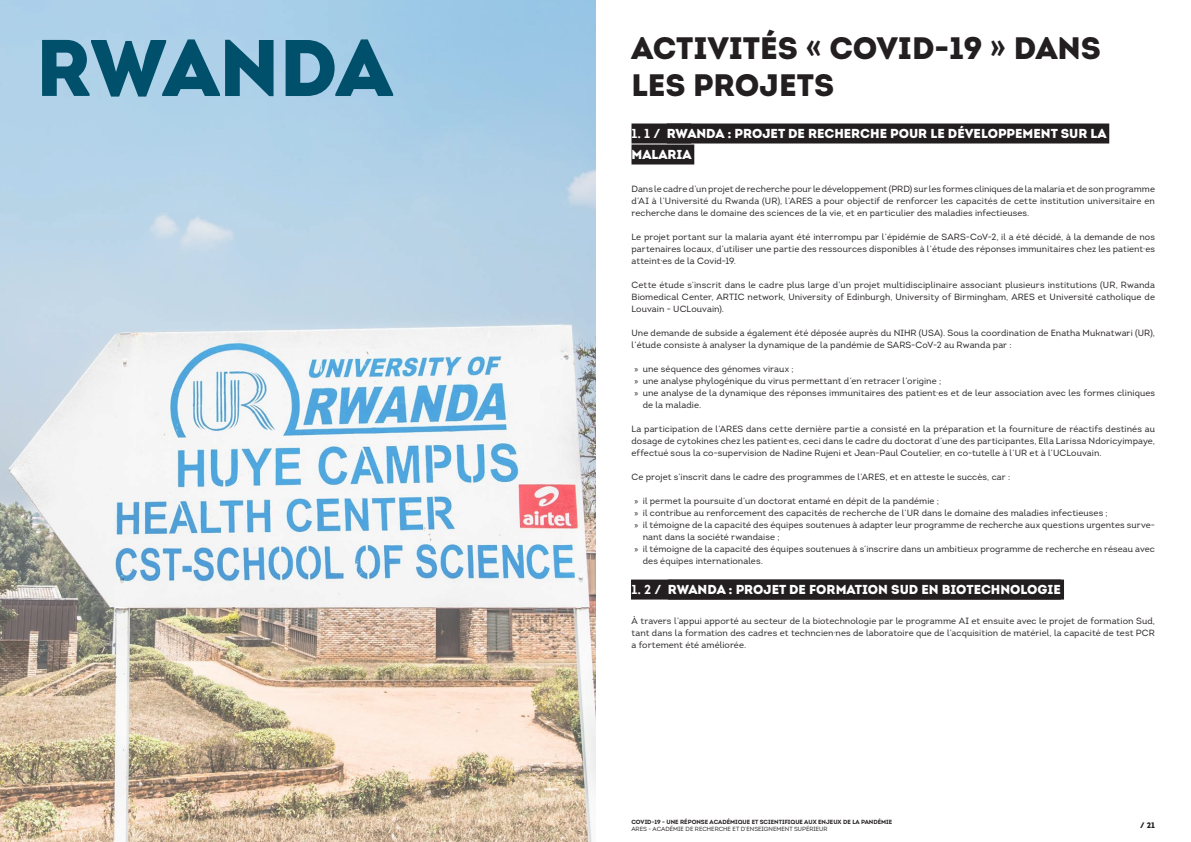
<style>
.page{position:relative;width:1191px;height:842px;background:#fff}
.page>*{position:absolute;margin:0;border:0;box-sizing:border-box;transform-origin:0 0}
.Titre_du_document{font:80px "Intro Black Caps";letter-spacing:-.015em;color:#004f6b}
.Titre_du_document-2{font:31px/37.2px "Intro Black Caps";color:#231f20}
.t1{font:900 13px/21px "Intro";color:#fff}
.t2{font:9px/12px "Intro";letter-spacing:.01em;color:#231f20;text-align:justify}
.t3{font:900 8px "Intro";color:#231f20}
.t4{font:6px "Intro Bold Caps";color:#231f20}
.t5{font:6px "Intro";color:#231f20}
.s1{font-weight:700}
.s2{font-family:"Myriad Pro"}
</style>
<div class="page">
<img style="left:0;top:0;width:595px;height:842px">
<div style="left:667px;top:124px;width:442px;height:20px;background:#231f20"></div>
<div style="left:631px;top:123px;width:60px;height:20px;background:#231f20"></div>
<div style="left:631px;top:145px;width:63px;height:20px;background:#231f20"></div>
<div style="left:631px;top:579px;width:430px;height:20px;background:#231f20"></div>
<div style="left:668px;top:580px;width:396px;height:20px;background:#231f20"></div>
<p class="Titre_du_document" style="left:36px;top:15px;width:358px">RWANDA</p>
<p class="Titre_du_document-2" style="left:631px;top:29px;width:471px">ACTIVITÉS « COVID-19 » DANS<br>LES PROJETS</p>
<p class="t1" style="left:631px;top:123px;width:476px"><span class="s1">1. 1 /</span> RWANDA : PROJET DE RECHERCHE POUR LE DÉVELOPPEMENT SUR LA<br>MALARIA</p>
<p class="t2" style="left:631px;top:183px;width:525px">Dans le cadre d’un projet de recherche pour le développement (PRD) sur les formes cliniques de la malaria et de son programme d’AI à l’Université du Rwanda (UR), l’ARES a pour objectif de renforcer les capacités de cette institution universitaire en recherche dans le domaine des sciences de la vie, et en particulier des maladies infectieuses.</p>
<p class="t2" style="left:631px;top:231px;width:525px">Le projet portant sur la malaria ayant été interrompu par l’épidémie de SARS-CoV-2, il a été décidé, à la demande de nos partenaires locaux, d’utiliser une partie des ressources disponibles à l’étude des réponses immunitaires chez les patient·es atteint·es de la Covid-19.</p>
<p class="t2" style="left:631px;top:279px;width:525px">Cette étude s’inscrit dans le cadre plus large d’un projet multidisciplinaire associant plusieurs institutions (UR, Rwanda Biomedical Center, ARTIC network, University of Edinburgh, University of Birmingham, ARES et Université catholique de Louvain - UCLouvain).</p>
<p class="t2" style="left:631px;top:327px;width:525px">Une demande de subside a également été déposée auprès du NIHR (USA). Sous la coordination de Enatha Muknatwari (UR), l’étude consiste à analyser la dynamique de la pandémie de SARS-CoV-2 au Rwanda par :</p>
<p class="t2" style="left:634px;top:363px;width:161px"><span class="s2">»</span> une séquence des génomes viraux ;</p>
<p class="t2" style="left:634px;top:375px;width:308px"><span class="s2">»</span> une analyse phylogénique du virus permettant d’en retracer l’origine ;</p>
<p class="t2" style="left:643px;top:387px;width:513px;text-indent:-9px"><span class="s2">»</span> une analyse de la dynamique des réponses immunitaires des patient·es et de leur association avec les formes cliniques de la maladie.</p>
<p class="t2" style="left:631px;top:423px;width:525px">La participation de l’ARES dans cette dernière partie a consisté en la préparation et la fourniture de réactifs destinés au dosage de cytokines chez les patient·es, ceci dans le cadre du doctorat d’une des participantes, Ella Larissa Ndoricyimpaye, effectué sous la co-supervision de Nadine Rujeni et Jean-Paul Coutelier, en co-tutelle à l’UR et à l’UCLouvain.</p>
<p class="t2" style="left:631px;top:471px;width:380px">Ce projet s’inscrit dans le cadre des programmes de l’ARES, et en atteste le succès, car :</p>
<p class="t2" style="left:634px;top:495px;width:306px"><span class="s2">»</span> il permet la poursuite d’un doctorat entamé en dépit de la pandémie ;</p>
<p class="t2" style="left:634px;top:507px;width:475px"><span class="s2">»</span> il contribue au renforcement des capacités de recherche de l’UR dans le domaine des maladies infectieuses ;</p>
<p class="t2" style="left:643px;top:519px;width:513px;text-indent:-9px"><span class="s2">»</span> il témoigne de la capacité des équipes soutenues à adapter leur programme de recherche aux questions urgentes surve&shy;nant dans la société rwandaise ;</p>
<p class="t2" style="left:643px;top:543px;width:513px;text-indent:-9px"><span class="s2">»</span> il témoigne de la capacité des équipes soutenues à s’inscrire dans un ambitieux programme de recherche en réseau avec des équipes internationales.</p>
<p class="t1" style="left:631px;top:579px;width:431px"><span class="s1">1. 2 /</span> RWANDA : PROJET DE FORMATION SUD EN BIOTECHNOLOGIE</p>
<p class="t2" style="left:631px;top:615px;width:525px">À travers l’appui apporté au secteur de la biotechnologie par le programme AI et ensuite avec le projet de formation Sud, tant dans la formation des cadres et techncien·nes de laboratoire que de l’acquisition de matériel, la capacité de test PCR a fortement été améliorée.</p>
<p class="t4" style="left:631px;top:818px;width:262px">COVID-19 - UNE RÉPONSE ACADÉMIQUE ET SCIENTIFIQUE AUX ENJEUX DE LA PANDÉMIE</p>
<p class="t5" style="left:631px;top:825px;width:198px">ARES - ACADÉMIE DE RECHERCHE ET D’ENSEIGNEMENT SUPÉRIEUR</p>
<p class="t3" style="left:1140px;top:820px;width:16px">/ 21</p>
</div>
